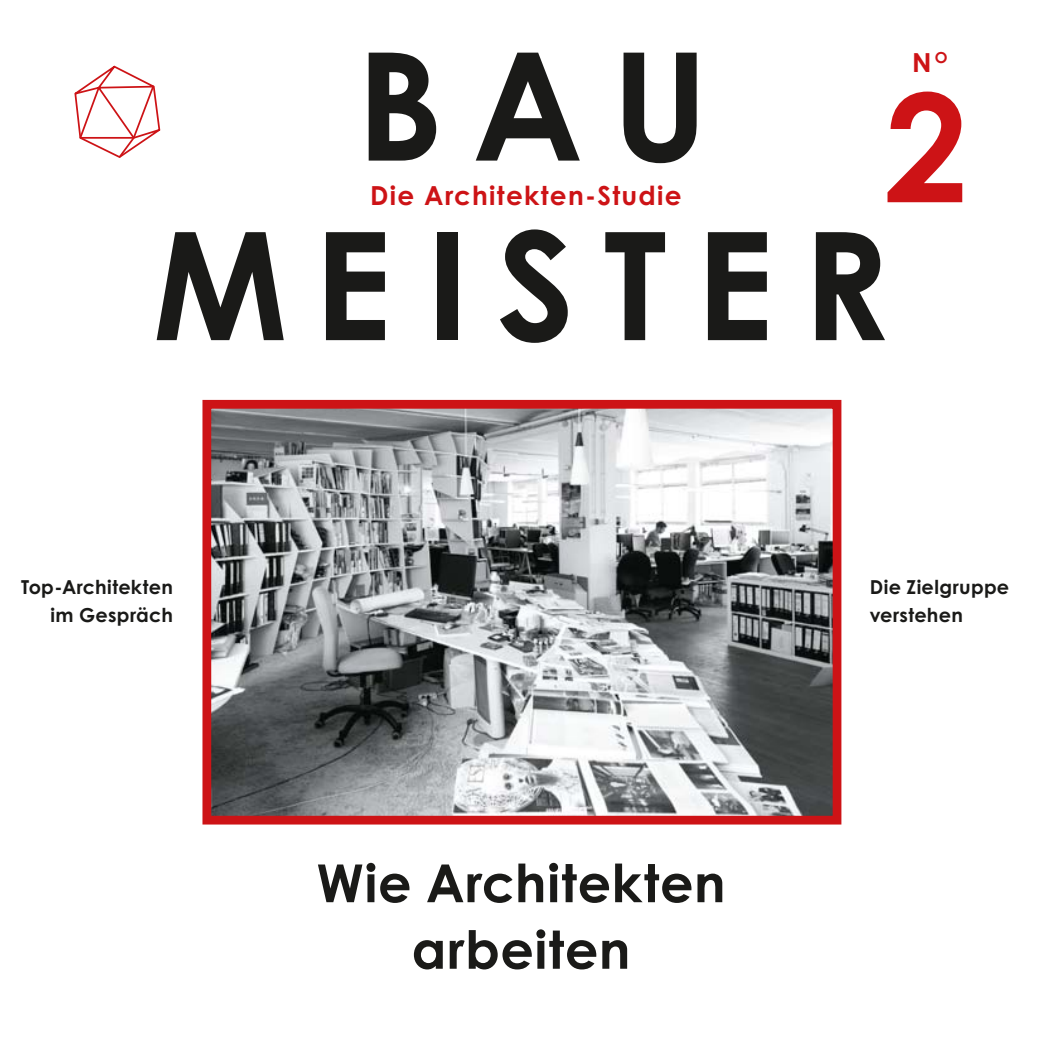
<style>
.page{position:relative;width:1042px;height:1042px;background:#fff}
.page>*{position:absolute;margin:0;border:0;box-sizing:border-box;transform-origin:0 0}
.t1{font:700 150.33px/179.5px "Century Gothic Pro";letter-spacing:.19em;color:#1a1a18;text-align:center}
.t2{font:700 150.33px "Century Gothic Pro";color:#cd1316}
.t3{font:700 52.5px/66.5px "Century Gothic Pro";letter-spacing:.01em;color:#1a1a18;text-align:center}
.t4{font:700 26.25px "Century Gothic Pro";letter-spacing:.05em;color:#cd1316}
.t5{font:700 19.25px/28px "Century Gothic Pro";letter-spacing:.015em;color:#1a1a18;text-align:right}
</style>
<div class="page">
<img style="left:212px;top:410px;width:619px;height:404px">
<div style="left:202px;top:400px;width:639px;height:424px;border:9px solid #cd1316"></div>
<svg style="left:74px;top:65px;width:87px;height:93px"></svg>
<h1 class="t1" style="left:153px;top:18px;width:738px">BAU<br>MEISTER</h1>
<h3 class="t4" style="left:912px;top:48px;width:37px">N <sup>O</sup></h3>
<h1 class="t2" style="left:884px;top:65px;width:86px">2</h1>
<h3 class="t4" style="left:370px;top:181px;width:313px">Die Architekten-Studie</h3>
<p class="t5" style="left:21px;top:573px;width:153px">Top-Architekten im Gespräch</p>
<p class="t5" style="left:870px;top:573px;width:141px;text-align:left">Die Zielgruppe verstehen</p>
<h2 class="t3" style="left:316px;top:850px;width:410px">Wie Architekten arbeiten</h2>
</div>
